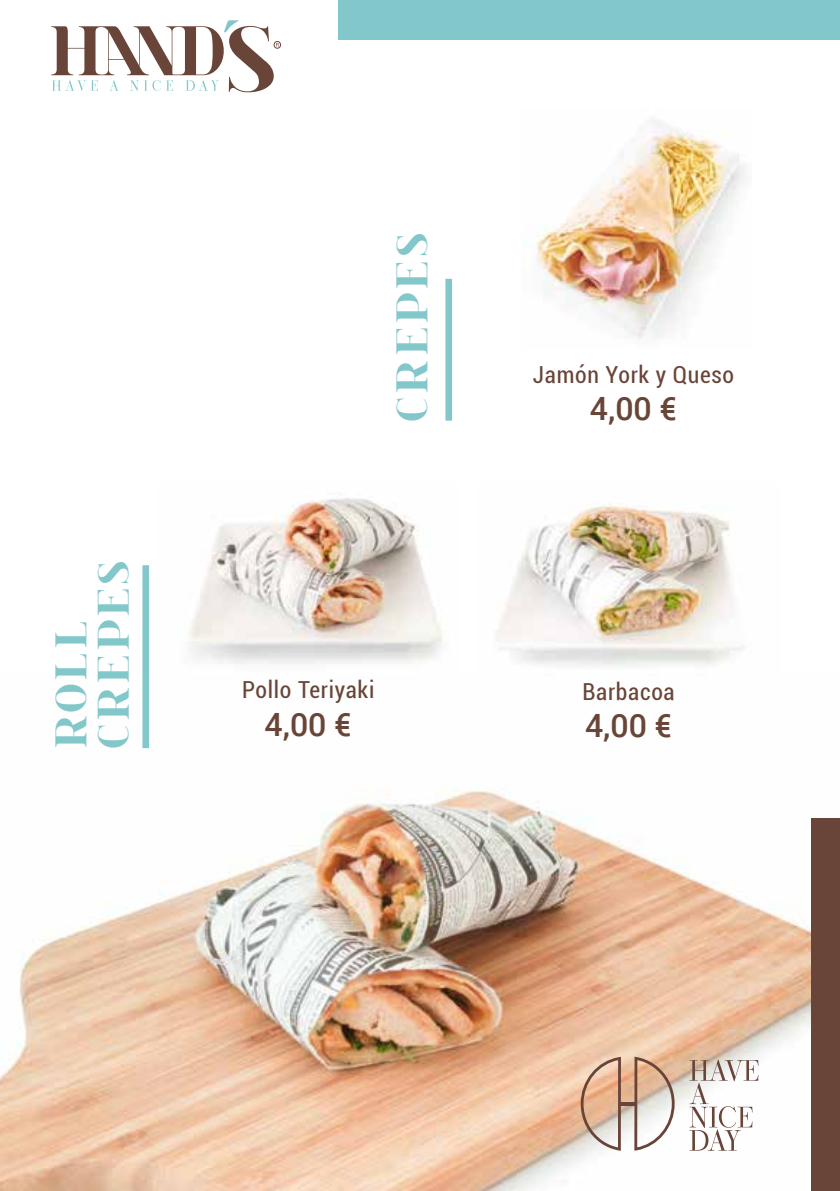
<style>
.page{position:relative;width:840px;height:1191px;background:#fff}
.page>*{position:absolute;margin:0;border:0;box-sizing:border-box;transform-origin:0 0}
.t1{font:46px/42.4px "spinwerad C Bold";letter-spacing:.1em;color:#82c7c9}
.t2{font:500 32px "Roboto";color:#694538}
.t3{font:condensed 23.4px "Roboto";letter-spacing:.03em;color:#694538}
</style>
<div class="page">
<img style="left:0;top:748px;width:810px;height:443px">
<div style="left:273px;top:41px;width:8px;height:8px;border:1px solid #694539;border-radius:50%"></div>
<svg style="left:51px;top:20px;width:228px;height:72px"></svg>
<div style="left:142px;top:565px;width:7px;height:183px;background:#82c7ca"></div>
<svg style="left:579px;top:1055px;width:96px;height:97px"></svg>
<svg style="left:689px;top:1059px;width:69px;height:91px"></svg>
<img style="left:497px;top:505px;width:247px;height:161px">
<img style="left:189px;top:496px;width:253px;height:168px">
<div style="left:445px;top:279px;width:7px;height:141px;background:#82c7ca"></div>
<img style="left:536px;top:119px;width:210px;height:220px">
<div style="left:338px;top:0;width:501px;height:40px;background:#82c7ca"></div>
<div style="left:810px;top:818px;width:29px;height:373px;background:#694539"></div>
<h1 class="t1" style="left:48px;top:748px;width:189px;rotate:-90deg">ROLL<br>CREPES</h1>
<h1 class="t1" style="left:388px;top:420px;width:189px;rotate:-90deg">CREPES</h1>
<p class="t3" style="left:242px;top:673px;width:134px">Pollo Teriyaki</p>
<h2 class="t2" style="left:264px;top:702px;width:89px">4,00 €</h2>
<p class="t3" style="left:532px;top:358px;width:202px">Jamón York y Queso</p>
<h2 class="t2" style="left:589px;top:386px;width:89px">4,00 €</h2>
<p class="t3" style="left:582px;top:675px;width:94px">Barbacoa</p>
<h2 class="t2" style="left:584px;top:703px;width:89px">4,00 €</h2>
</div>
